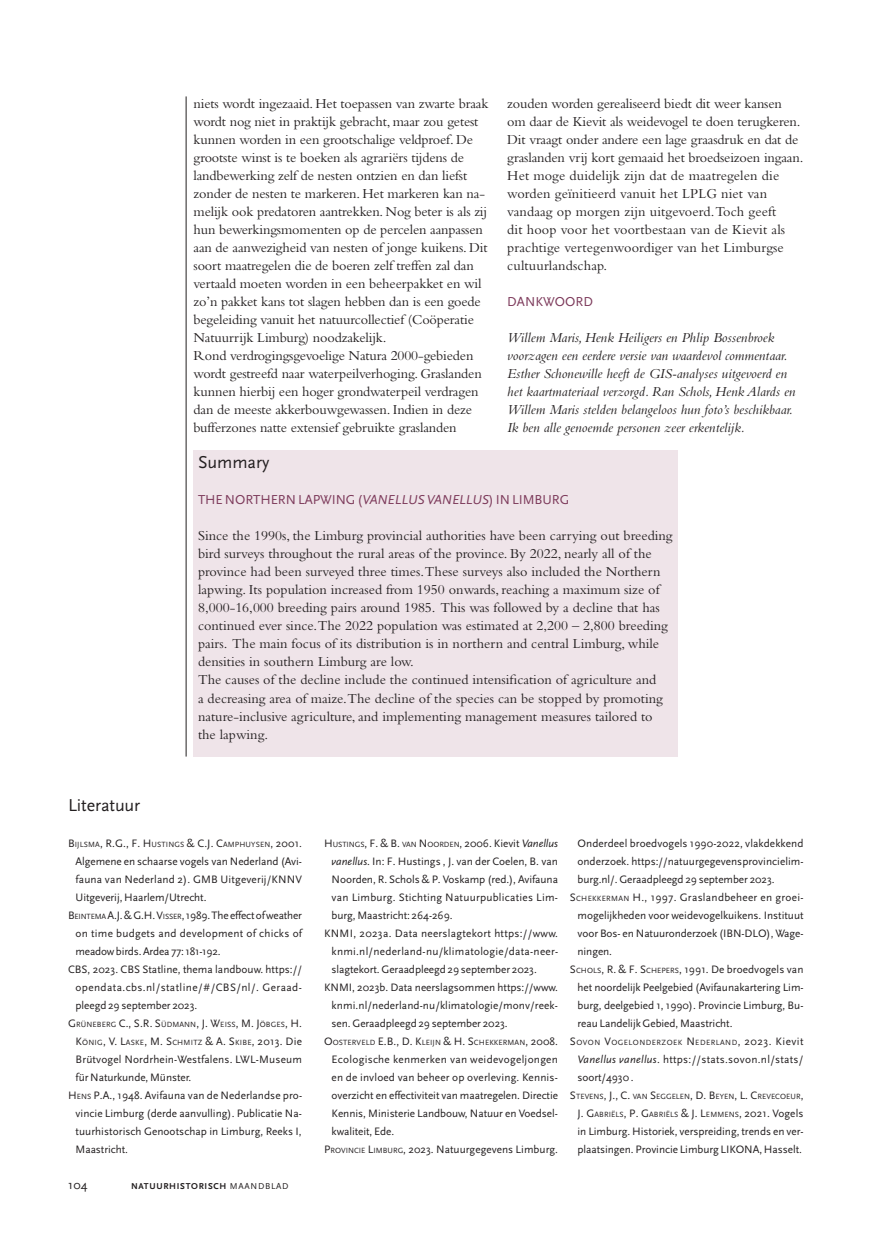
<style>
.page{position:relative;width:872px;height:1234px;background:#fff}
.page>*{position:absolute;margin:0;border:0;box-sizing:border-box;transform-origin:0 0}
.t1{font:18px "Scala Sans";letter-spacing:-.005em;color:#231f20}
.t2{font:14.25px/18px "Bembo";letter-spacing:-.01em;color:#231f20}
.t3{font:14.25px/18px "Bembo";letter-spacing:.01em;color:#231f20}
.t4{font:italic 14.25px/18px "Bembo";color:#231f20}
.t5{font:13.5px "Scala Sans";letter-spacing:-.005em;color:#7c395a}
.t6{font:12.75px "Scala Sans";color:#231f20}
.t7{font:11.25px/18px "Scala Sans";color:#231f20;text-align:justify}
.t8{font:11.25px/18px "Scala Sans";letter-spacing:.025em;color:#231f20}
.t9{font:11.25px "Scala Sans";letter-spacing:.02em;color:#231f20}
.t10{font:11.25px "Scala Sans";letter-spacing:.035em;color:#231f20}
.t11{font:11.25px "Scala Sans";letter-spacing:.02em;color:#231f20}
.t12{font:700 8.85px "Scala Sans";letter-spacing:.08em;color:#231f20}
.t13{font:7.8px "Scala Sans";letter-spacing:.015em;color:#231f20}
.t14{font:7.8px "Scala Sans";letter-spacing:-.005em;color:#231f20}
.t15{font:7.8px "Scala Sans";letter-spacing:.055em;color:#231f20}
.s1{font-style:italic}
.s2{font-size:11.25px}
.s3{font-style:inherit}
.s4{font-size:7.8px}
.s5{font-weight:400}
.s6{font-style:italic;font-size:11.25px}
</style>
<div class="page">
<hr style="left:186px;top:96px;width:1px;height:660px;background:#231f20">
<div style="left:193px;top:450px;width:485px;height:306px;background:#efe4e9"></div>
<p class="t2" style="left:193px;top:94px;width:296px">niets wordt ingezaaid. Het toepassen van zwarte braak wordt nog niet in praktijk gebracht, maar zou getest kunnen worden in een grootschalige veldproef. De grootste winst is te boeken als agrariërs tijdens de landbewerking zelf de nesten ontzien en dan liefst zonder de nesten te markeren. Het markeren kan na&shy;melijk ook predatoren aantrekken. Nog beter is als zij hun bewerkingsmomenten op de percelen aanpassen aan de aanwezigheid van nesten of jonge kuikens. Dit soort maatregelen die de boeren zelf treffen zal dan vertaald moeten worden in een beheerpakket en wil zo’n pakket kans tot slagen hebben dan is een goede begeleiding vanuit het natuurcollectief (Coöperatie Natuurrijk Limburg) noodzakelijk.<br>Rond verdrogingsgevoelige Natura 2000-gebieden wordt gestreefd naar waterpeilverhoging. Graslanden kunnen hierbij een hoger grondwaterpeil verdragen dan de meeste akkerbouwgewassen. Indien in deze bufferzones natte extensief gebruikte graslanden</p>
<p class="t3" style="left:507px;top:94px;width:298px">zouden worden gerealiseerd biedt dit weer kansen om daar de Kievit als weidevogel te doen terugkeren.<br>Dit vraagt onder andere een lage graasdruk en dat de graslanden vrij kort gemaaid het broedseizoen ingaan.<br>Het moge duidelijk zijn dat de maatregelen die worden geïnitieerd vanuit het LPLG niet van vandaag op morgen zijn uitgevoerd. Toch geeft<br>dit hoop voor het voortbestaan van de Kievit als prachtige vertegenwoordiger van het Limburgse cultuurlandschap.</p>
<p class="t5" style="left:507px;top:294px;width:87px">DANKWOORD</p>
<p class="t4" style="left:507px;top:328px;width:290px">Willem Maris, Henk Heiligers en Phlip Bossenbroek voorzagen een eerdere versie van waardevol commentaar.<br>Esther Schonewille heeft de GIS-analyses uitgevoerd en het kaartmateriaal verzorgd. Ran Schols, Henk Alards en Willem Maris stelden belangeloos hun foto’s beschikbaar.<br>Ik ben alle genoemde personen zeer erkentelijk.</p>
<p class="t1" style="left:198px;top:452px;width:73px">Summary</p>
<p class="t5" style="left:198px;top:492px;width:373px">THE NORTHERN LAPWING (<span class="s1">VANELLUS VANELLUS</span>) IN LIMBURG</p>
<p class="t2" style="left:198px;top:526px;width:476px">Since the 1990s, the Limburg provincial authorities have been carrying out breeding bird surveys throughout the rural areas of the province. By 2022, nearly all of the province had been surveyed three times.These surveys also included the Northern lapwing. Its population increased from 1950 onwards, reaching a maximum size of 8,000-16,000 breeding pairs around 1985. This was followed by a decline that has continued ever since.The 2022 population was estimated at 2,200 – 2,800 breeding pairs. The main focus of its distribution is in northern and central Limburg, while densities in southern Limburg are low.<br>The causes of the decline include the continued intensification of agriculture and<br>a decreasing area of maize.The decline of the species can be stopped by promoting nature-inclusive agriculture, and implementing management measures tailored to the lapwing.</p>
<p class="t1" style="left:68px;top:794px;width:74px">Literatuur</p>
<p class="t13" style="left:68px;top:839px;width:235px"><span class="s2">B</span>IJLSMA<span class="s2">, R.G., F. H</span>USTINGS <span class="s2">&amp; C.J. C</span>AMPH UYSEN<span class="s2">, 2001</span><span class="s2">.</span></p>
<p class="t7" style="left:76px;top:852px;width:228px">Algemene en schaarse vogels van Nederland (Avi-</p>
<p class="t7" style="left:76px;top:870px;width:228px">fauna van Nederland 2). GMB Uitgeverij/KNNV</p>
<p class="t7" style="left:76px;top:888px;width:132px">Uitgeverij, Haarlem/Utrecht.</p>
<p class="t7" style="left:68px;top:906px;width:235px"><span class="s3">B</span><span class="s4">EINTEMA</span> <span class="s3">A.J. &amp; G.H. V</span><span class="s4">ISS ER</span><span class="s3">, 1989</span>. The effect of weather</p>
<p class="t11" style="left:76px;top:926px;width:228px">on time budgets and development of chicks of</p>
<p class="t7" style="left:76px;top:942px;width:147px">meadow birds. Ardea 77: 181-192.</p>
<p class="t7" style="left:68px;top:960px;width:235px"><span class="s3">CBS, 2023.</span> CBS Statline, thema landbouw. https://</p>
<p class="t10" style="left:76px;top:980px;width:228px">opendata.cbs.nl/statline/#/CBS/nl/. Geraad-</p>
<p class="t7" style="left:76px;top:996px;width:123px">pleegd 29 september 2023.</p>
<p class="t13" style="left:68px;top:1019px;width:235px"><span class="s2">G</span> RÜNEBERG <span class="s2">C., S.R. S</span>ÜDMANN<span class="s2">, J. W</span>EISS<span class="s2">, M. J</span> ÖBGES<span class="s2">, H.</span></p>
<p class="t9" style="left:76px;top:1034px;width:228px">K<span class="s4">ÖNIG</span>, V. L<span class="s4">ASKE</span>, M . S<span class="s4">CH MITZ</span> &amp; A. S<span class="s4">KIB E</span>, 2013<span class="s3">. Die</span></p>
<p class="t7" style="left:76px;top:1050px;width:228px">Brütvogel Nordrhein-Westfalens. LWL-Museum</p>
<p class="t7" style="left:76px;top:1068px;width:117px">für Naturkunde, Münster.</p>
<p class="t7" style="left:68px;top:1086px;width:235px"><span class="s3">H</span><span class="s4">ENS</span> <span class="s3">P.A.,</span> 1948. Avifauna van de Nederlandse pro-</p>
<p class="t7" style="left:76px;top:1104px;width:228px">vincie Limburg (derde aanvulling). Publicatie Na-</p>
<p class="t7" style="left:76px;top:1122px;width:228px">tuurhistorisch Genootschap in Limburg, Reeks I,</p>
<p class="t7" style="left:76px;top:1140px;width:54px">Maastricht.</p>
<p class="t6" style="left:68px;top:1177px;width:21px">104</p>
<p class="t12" style="left:131px;top:1180px;width:159px">NATUURHISTORISCH <span class="s5">MAANDB LAD</span></p>
<p class="t14" style="left:324px;top:839px;width:235px"><span class="s2">H</span>USTINGS<span class="s2">, F. &amp; B.</span> VAN <span class="s2">N</span> OORDEN<span class="s2">, 2006.</span> <span class="s2">Kievit</span> <span class="s6">Vanellus</span></p>
<p class="t7" style="left:332px;top:852px;width:228px"><span class="s1">vanellus</span>. In: F. Hustings , J. van der Coelen, B. van Noorden, R. Schols &amp; P. Voskamp (red.), Avifauna van Limburg. Stichting Natuurpublicaties Lim&shy;burg, Maastricht: 264-269.</p>
<p class="t9" style="left:324px;top:926px;width:15px">KNMI</p>
<p class="t7" style="left:332px;top:924px;width:228px;text-indent:22px"><span class="s3">, 2023</span>a. Data neerslagtekort https://www. knmi.nl/nederland-nu/klimatologie/data-neer&shy;slagtekort. Geraadpleegd 29 september 2023.</p>
<p class="t9" style="left:324px;top:980px;width:14px">KNMI</p>
<p class="t7" style="left:332px;top:978px;width:228px;text-indent:21px"><span class="s3">, 2023</span>b. Data neerslagsommen https://www. knmi.nl/nederland-nu/klimatologie/monv/reek&shy;sen. Geraadpleegd 29 september 2023.</p>
<p class="t13" style="left:324px;top:1037px;width:235px"><span class="s2">O</span>OSTERVELD <span class="s2">E.B., D. K</span>LEIJN <span class="s2">&amp; H. S</span>CH EKKERMAN<span class="s2">, 2008</span><span class="s2">.</span></p>
<p class="t8" style="left:331px;top:1050px;width:228px">Ecologische kenmerken van weidevogeljongen</p>
<p class="t7" style="left:331px;top:1068px;width:228px">en de invloed van beheer op overleving. Kennis-</p>
<p class="t7" style="left:331px;top:1086px;width:228px">overzicht en effectiviteit van maatregelen. Directie</p>
<p class="t7" style="left:331px;top:1104px;width:228px">Kennis, Ministerie Landbouw, Natuur en Voedsel-</p>
<p class="t7" style="left:331px;top:1122px;width:64px">kwaliteit, Ede.</p>
<p class="t7" style="left:324px;top:1140px;width:235px"><span class="s3">P</span><span class="s4">ROVINCIE</span> <span class="s3">L</span><span class="s4">IMBURG</span><span class="s3">, 2023.</span> Natuurgegevens Limburg.</p>
<p class="t7" style="left:577px;top:834px;width:227px">Onderdeel broedvogels 1990-2022, vlakdekkend</p>
<p class="t7" style="left:577px;top:852px;width:227px">onderzoek. https://natuurgegevensprovincielim-</p>
<p class="t7" style="left:577px;top:870px;width:199px">burg.nl/. Geraadpleegd 29 september 2023.</p>
<p class="t8" style="left:570px;top:888px;width:235px"><span class="s3">S</span><span class="s4">CH EKKERMAN</span> <span class="s3">H., 1997</span>. Graslandbeheer en groei-</p>
<p class="t7" style="left:577px;top:906px;width:228px">mogelijkheden voor weidevogelkuikens. Instituut</p>
<p class="t7" style="left:577px;top:924px;width:227px">voor Bos- en Natuuronderzoek (IBN-DLO), Wage-</p>
<p class="t7" style="left:577px;top:942px;width:36px">ningen.</p>
<p class="t7" style="left:570px;top:960px;width:235px"><span class="s3">S</span><span class="s4">CH OLS</span><span class="s3">, R. &amp; F. S</span><span class="s4">CH EPERS</span><span class="s3">, 1991.</span> De broedvogels van</p>
<p class="t7" style="left:577px;top:978px;width:228px">het noordelijk Peelgebied (Avifaunakartering Lim-</p>
<p class="t7" style="left:577px;top:996px;width:227px">burg, deelgebied 1, 1990). Provincie Limburg, Bu-</p>
<p class="t7" style="left:577px;top:1014px;width:156px">reau Landelijk Gebied, Maastricht.</p>
<p class="t15" style="left:570px;top:1037px;width:235px"><span class="s2">S</span>OVON <span class="s2">V</span>OGELONDERZOEK <span class="s2">N</span> EDERLAND<span class="s2">, 2023</span><span class="s2">. Kievit</span></p>
<p class="t8" style="left:577px;top:1050px;width:227px"><span class="s1">Vanellus vanellus</span>. https://stats.sovon.nl/stats/ soort/4930 .</p>
<p class="t13" style="left:570px;top:1091px;width:235px"><span class="s2">S</span>TEVENS<span class="s2">, J., C.</span> VAN <span class="s2">S</span>EGGELEN<span class="s2">, D. B</span>EYEN<span class="s2">, L. C</span>REVECOEUR<span class="s2">,</span></p>
<p class="t13" style="left:577px;top:1109px;width:227px"><span class="s2">J. G</span>ABRIËLS<span class="s2">, P. G</span>ABRIËLS <span class="s2">&amp; J. L</span>EMMENS<span class="s2">, 2021.</span> <span class="s2">Vogels</span></p>
<p class="t7" style="left:577px;top:1122px;width:227px">in Limburg. Historiek, verspreiding, trends en ver&shy;plaatsingen. Provincie Limburg LIKONA, Hasselt.</p>
</div>
